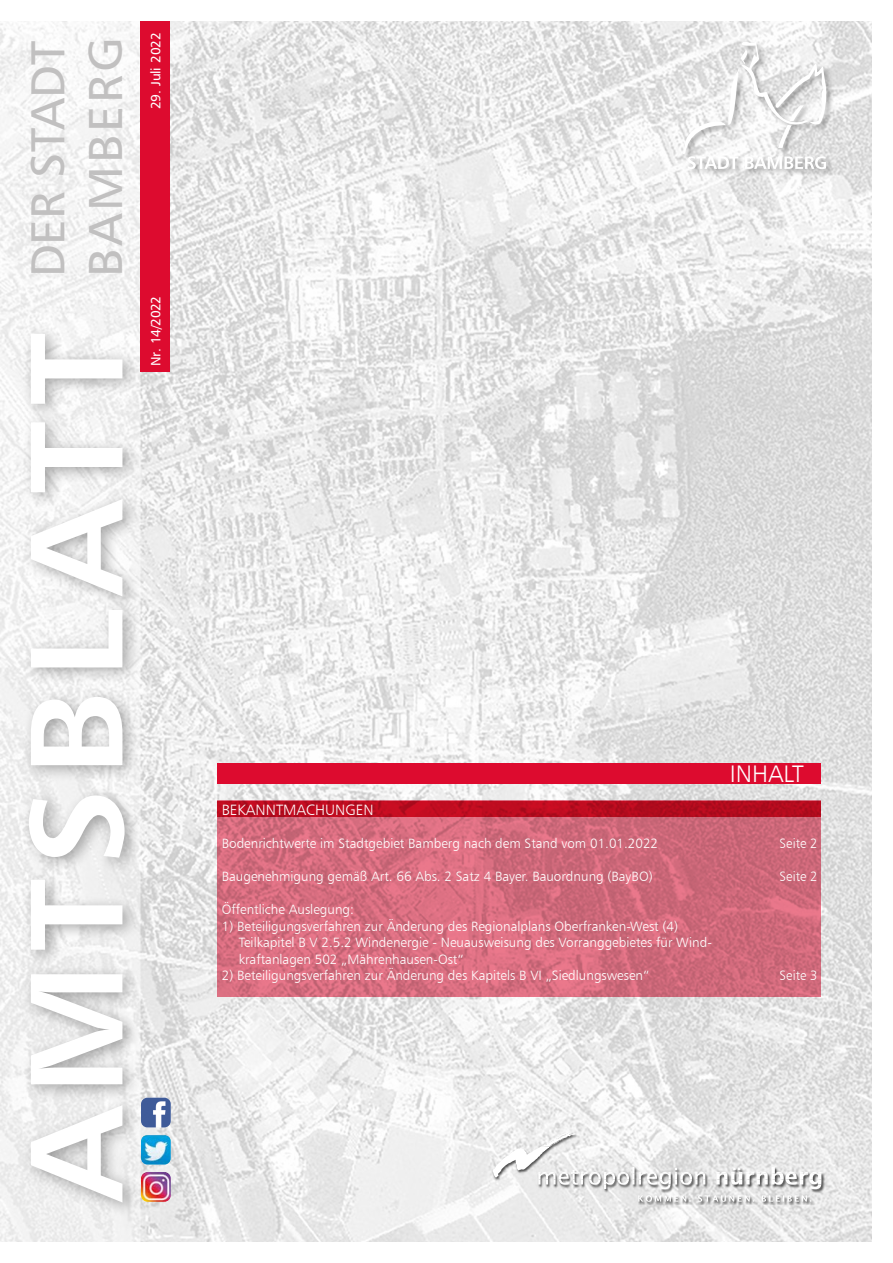
<style>
.page{position:relative;width:893px;height:1263px;background:#fff}
.page>*{position:absolute;margin:0;border:0;box-sizing:border-box;transform-origin:0 0}
.t1{font:132px "Humanist 777 BT Bold B";letter-spacing:.09em;color:#fff;scale:1.05 1}
.t2{font:48px/57.6px "Humanist 777 BT Roman B";letter-spacing:.025em;color:#c1c0c0}
._11_Amt_Copy{font:24px "Humanist 777 BT Light B";color:#fff}
._11_Amt_Copy-2{font:15px "Humanist 777 BT Light B";color:#fff}
._10_Headline_Amt{font:13.5px/16.5px "Humanist 777 BT Light B";color:#fff}
.t3{font:13.5px "Humanist 777 BT Roman B";letter-spacing:-.02em;color:#fff}
</style>
<div class="page">
<img style="left:0;top:21px;width:872px;height:1221px">
<div style="left:140px;top:21px;width:30px;height:351px;background:#dd0b2f"></div>
<div style="left:682px;top:40px;width:151px;height:137px;background:#000;opacity:.33"></div>
<svg style="left:683px;top:41px;width:143px;height:128px"></svg>
<div style="left:19px;top:323px;width:124px;height:895px;background:#000;opacity:.33"></div>
<div style="left:492px;top:1132px;width:332px;height:73px;background:#000;opacity:.66"></div>
<svg style="left:638px;top:1195px;width:173px;height:7px"></svg>
<svg style="left:493px;top:1132px;width:328px;height:57px"></svg>
<svg style="left:218px;top:800px;width:603px;height:196px"></svg>
<div style="left:218px;top:763px;width:603px;height:20px;background:#dd0b2f"></div>
<img style="left:141px;top:1098px;width:30px;height:29px">
<img style="left:141px;top:1135px;width:30px;height:29px">
<img style="left:141px;top:1172px;width:30px;height:30px">
<p class="t2" style="left:18px;top:277px;width:242px;rotate:-90deg">DER STADT<br>BAMBERG</p>
<p class="t1" style="left:-7px;top:1202px;width:829px;rotate:-90deg">AMTSBLATT</p>
<p class="t3" style="left:147px;top:109px;width:78px;rotate:-90deg">29. Juli 2022</p>
<p class="t3" style="left:147px;top:366px;width:72px;rotate:-90deg">Nr. 14/2022</p>
<p class="_11_Amt_Copy" style="left:730px;top:759px;width:75px">INHALT</p>
<p class="_11_Amt_Copy-2" style="left:222px;top:800px;width:153px">BEKANNTMACHUNGEN</p>
<p class="_10_Headline_Amt" style="left:222px;top:835px;width:438px">Bodenrichtwerte im Stadtgebiet Bamberg nach dem Stand vom 01.01.2022</p>
<p class="_10_Headline_Amt" style="left:780px;top:835px;width:40px">Seite 2</p>
<p class="_10_Headline_Amt" style="left:222px;top:868px;width:432px">Baugenehmigung gemäß Art. 66 Abs. 2 Satz 4 Bayer. Bauordnung (BayBO)</p>
<p class="_10_Headline_Amt" style="left:780px;top:868px;width:40px">Seite 2</p>
<p class="_10_Headline_Amt" style="left:222px;top:901px;width:134px">Öffentliche Auslegung:</p>
<p class="_10_Headline_Amt" style="left:239px;top:917px;width:475px;text-indent:-17px">1) Beteiligungsverfahren zur Änderung des Regionalplans Oberfranken-West (4)<br>Teilkapitel B V 2.5.2 Windenergie - Neuausweisung des Vorranggebietes für Wind&shy;kraftanlagen 502 „Mährenhausen-Ost“</p>
<p class="_10_Headline_Amt" style="left:222px;top:967px;width:429px">2) Beteiligungsverfahren zur Änderung des Kapitels B VI „Siedlungswesen“</p>
<p class="_10_Headline_Amt" style="left:780px;top:967px;width:40px">Seite 3</p>
</div>
